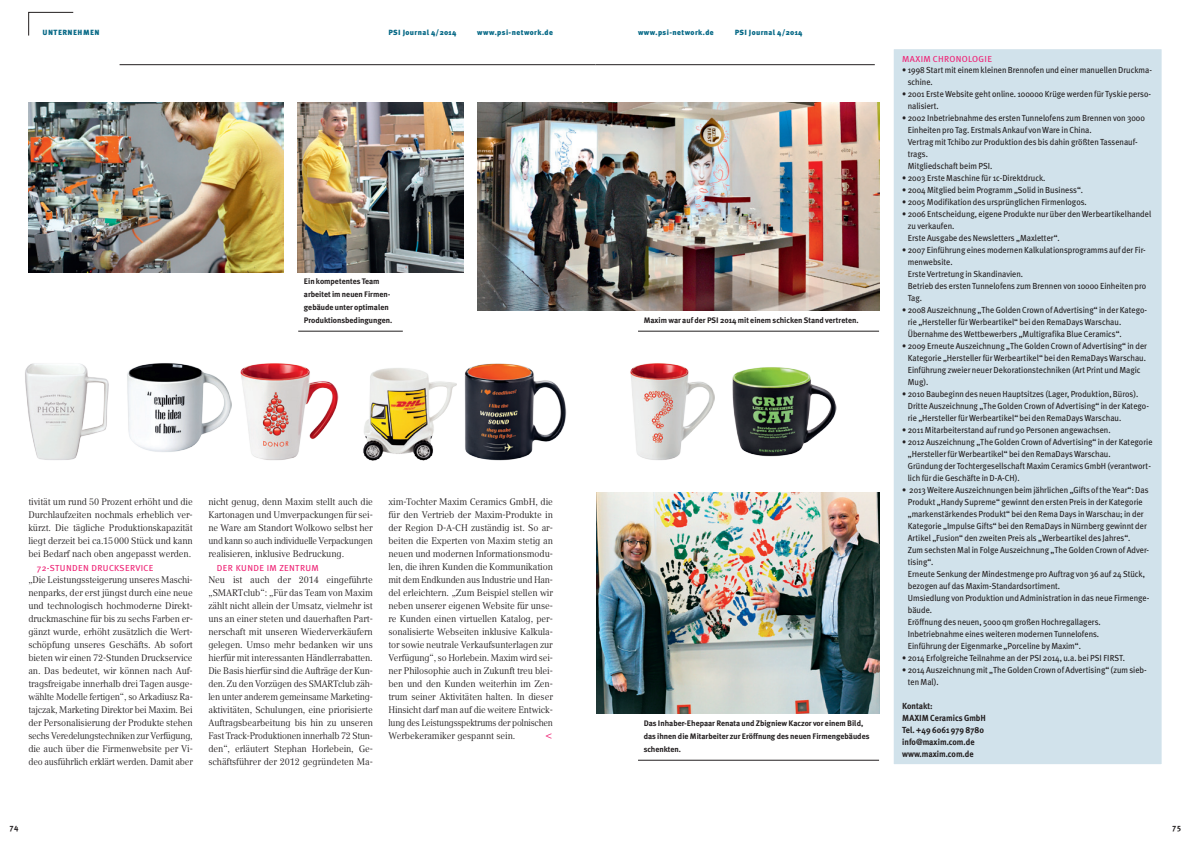
<style>
.page{position:relative;width:1191px;height:842px;background:#fff}
.page>*{position:absolute;margin:0;border:0;box-sizing:border-box;transform-origin:0 0}
.t1{font:italic 500 10px "Schneidler BT";color:#ee2174;scale:.96 1}
.t2{font:9.5px/13px "Compatil Text LT";letter-spacing:-.01em;color:#231f20;text-align:justify;scale:.96 1}
.t3{font:9.5px/13px "Compatil Text LT";letter-spacing:-.01em;color:#231f20;text-align:justify;scale:.95 1}
.t4{font:8.8px/12px "Meta Plus";color:#231f20;scale:.95 1}
.t5{font:700 8.8px/12px "Meta Plus";color:#231f20;scale:.95 1}
.t6{font:8.7px "Meta Plus";letter-spacing:.03em;color:#ee2174}
.t7{font:700 8px/13px "Meta Plus";color:#231f20}
.t8{font:900 7.5px "Meta Plus";letter-spacing:.06em;color:#086a87}
</style>
<div class="page">
<img style="left:298px;top:102px;width:165px;height:170px">
<hr style="left:595px;top:64px;width:279px;height:1px;background:#231f20">
<hr style="left:120px;top:64px;width:475px;height:1px;background:#231f20">
<svg style="left:28px;top:12px;width:46px;height:24px"></svg>
<div style="left:893px;top:49px;width:269px;height:716px;background:#d1e2eb"></div>
<div style="left:892px;top:48px;width:270px;height:717px;border:1px solid #fff"></div>
<img style="left:25px;top:363px;width:84px;height:97px">
<img style="left:127px;top:363px;width:104px;height:89px">
<img style="left:240px;top:363px;width:99px;height:97px">
<img style="left:363px;top:368px;width:93px;height:92px">
<img style="left:464px;top:363px;width:103px;height:97px">
<img style="left:630px;top:363px;width:84px;height:97px">
<img style="left:732px;top:367px;width:104px;height:89px">
<img style="left:29px;top:102px;width:254px;height:170px">
<img style="left:477px;top:102px;width:402px;height:208px">
<img style="left:596px;top:492px;width:283px;height:221px">
<hr style="left:638px;top:331px;width:241px;height:1px;background:#231f20">
<hr style="left:638px;top:760px;width:241px;height:1px;background:#231f20">
<hr style="left:298px;top:331px;width:105px;height:1px;background:#231f20">
<p class="t8" style="left:43px;top:28px;width:59px">Unternehmen</p>
<p class="t8" style="left:388px;top:28px;width:69px">PSI Journal 4/2014</p>
<p class="t8" style="left:477px;top:28px;width:77px">www.psi-network.de</p>
<p class="t8" style="left:638px;top:28px;width:77px">www.psi-network.de</p>
<p class="t8" style="left:734px;top:28px;width:69px">PSI Journal 4/2014</p>
<p class="t7" style="left:304px;top:275px;width:90px">Ein kompetentes Team arbeitet im neuen Firmen&shy;gebäude unter optimalen<br>Produktionsbedingungen.</p>
<p class="t2" style="left:28px;top:495px;width:173px">tivität um rund 50 Prozent erhöht und die Durchlaufzeiten nochmals erheblich ver&shy;kürzt. Die tägliche Produktionskapazität liegt derzeit bei ca.15000 Stück und kann bei Bedarf nach oben angepasst werden.</p>
<p class="t6" style="left:37px;top:563px;width:118px">72-Stunden D ruckservice</p>
<p class="t3" style="left:28px;top:573px;width:175px">„Die Leistungssteigerung unseres Maschi&shy;nenparks, der erst jüngst durch eine neue und technologisch hochmoderne Direkt&shy;druckmaschine für bis zu sechs Farben er&shy;gänzt wurde, erhöht zusätzlich die Wert&shy;schöpfung unseres Geschäfts. Ab sofort bieten wir einen 72-Stunden Druckservice an. Das bedeutet, wir können nach Auf&shy;tragsfreigabe innerhalb drei Tagen ausge&shy;wählte Modelle fertigen“, so Arkadiusz Ra&shy;tajczak, Marketing Direktor bei Maxim. Bei der Personalisierung der Produkte stehen sechs Veredelungstechniken zur Verfügung, die auch über die Firmenwebsite per Vi&shy;deo ausführlich erklärt werden. Damit aber</p>
<p class="t2" style="left:208px;top:495px;width:173px">nicht genug, denn Maxim stellt auch die Kartonagen und Umverpackungen für sei&shy;ne Ware am Standort Wolkowo selbst her und kann so auch individuelle Verpackungen realisieren, inklusive Bedruckung.</p>
<p class="t6" style="left:217px;top:563px;width:103px">Der Kunde im Zentrum</p>
<p class="t2" style="left:208px;top:573px;width:173px">Neu ist auch der 2014 eingeführte „SMARTclub“: „Für das Team von Maxim zählt nicht allein der Umsatz, vielmehr ist uns an einer steten und dauerhaften Part&shy;nerschaft mit unseren Wiederverkäufern gelegen. Umso mehr bedanken wir uns hierfür mit interessanten Händlerrabatten.<br>Die Basis hierfür sind die Aufträge der Kun&shy;den. Zu den Vorzügen des SMARTclub zäh&shy;len unter anderem gemeinsame Marketing&shy;aktivitäten, Schulungen, eine priorisierte Auftragsbearbeitung bis hin zu unseren Fast Track-Produktionen innerhalb 72 Stun&shy;den“, erläutert Stephan Horlebein, Ge&shy;schäftsführer der 2012 gegründeten Ma-</p>
<p class="t2" style="left:388px;top:495px;width:173px">xim-Tochter Maxim Ceramics GmbH, die für den Vertrieb der Maxim-Produkte in der Region D-A-CH zuständig ist. So ar&shy;beiten die Experten von Maxim stetig an neuen und modernen Informationsmodu&shy;len, die ihren Kunden die Kommunikation mit dem Endkunden aus Industrie und Han&shy;del erleichtern. „Zum Beispiel stellen wir neben unserer eigenen Website für unse&shy;re Kunden einen virtuellen Katalog, per&shy;sonalisierte Webseiten inklusive Kalkula&shy;tor sowie neutrale Verkaufsunterlagen zur Verfügung“, so Horlebein. Maxim wird sei&shy;ner Philosophie auch in Zukunft treu blei&shy;ben und den Kunden weiterhin im Zen&shy;trum seiner Aktivitäten halten. In dieser Hinsicht darf man auf die weitere Entwick&shy;lung des Leistungsspektrums der polnischen Werbekeramiker gespannt sein.</p>
<p class="t1" style="left:545px;top:729px;width:10px">&lt;</p>
<p class="t7" style="left:10px;top:821px;width:10px">74</p>
<p class="t7" style="left:643px;top:314px;width:216px">Maxim war auf der PSI 2014 mit einem schicken Stand vertreten.</p>
<p class="t7" style="left:643px;top:717px;width:227px">Das Inhaber-Ehepaar Renata und Zbigniew Kaczor vor einem Bild, das ihnen die Mitarbeiter zur Eröffnung des neuen Firmengebäudes schenkten.</p>
<p class="t6" style="left:902px;top:54px;width:91px">Maxim Chronologie</p>
<p class="t4" style="left:907px;top:64px;width:258px;text-indent:-6px">• 1998 Start mit einem kleinen Brennofen und einer manuellen Druckma&shy;schine.</p>
<p class="t4" style="left:907px;top:88px;width:258px;text-indent:-6px">• 2001 Erste Website geht online. 100000 Krüge werden für Tyskie perso&shy;nalisiert.</p>
<p class="t4" style="left:907px;top:112px;width:251px;text-indent:-6px">• 2002 I nbetriebnahme des ersten Tunnelofens zum Brennen von 3000<br>Einheiten pro Tag. Erstmals Ankauf von Ware in China.<br>Vertrag mit Tchibo zur Produktion des bis dahin größten Tassenauf&shy;trags.<br>Mitgliedschaft beim PSI .</p>
<p class="t4" style="left:902px;top:172px;width:152px">• 2003 Erste Maschine für 1c-Direktdruck.</p>
<p class="t4" style="left:902px;top:184px;width:192px">• 2004 Mitglied beim Programm „Solid in Business“.</p>
<p class="t4" style="left:902px;top:196px;width:196px">• 2005 Modifikation des ursprünglichen Firmenlogos.</p>
<p class="t4" style="left:907px;top:208px;width:258px;text-indent:-6px">• 2006 Entscheidung, eigene Produkte nur über den Werbeartikelhandel zu verkaufen.<br>Erste Ausgabe des N ewsletters „Maxletter“.</p>
<p class="t4" style="left:907px;top:244px;width:253px;text-indent:-6px">• 2007 Einführung eines modernen Kalkulationsprogramms auf der Fir&shy;menwebsite.<br>Erste Vertretung in Skandinavien.<br>Betrieb des ersten Tunnelofens zum Brennen von 10000 Einheiten pro Tag.</p>
<p class="t4" style="left:907px;top:304px;width:253px;text-indent:-6px">• 2008 Auszeichnung „The Golden Crown of Advertising“ in der Katego&shy;rie „H ersteller für Werbeartikel“ bei den RemaDays Warschau.<br>Übernahme des Wettbewerbers „Multigrafika Blue Ceramics“.</p>
<p class="t4" style="left:907px;top:340px;width:253px;text-indent:-6px">• 2009 Erneute Auszeichnung „The Golden Crown of Advertising“ in der Kategorie „H ersteller für Werbeartikel“ bei den RemaDays Warschau.<br>Einführung zweier neuer Dekorationstechniken (Art Print und Magic Mug).</p>
<p class="t4" style="left:907px;top:388px;width:255px;text-indent:-6px">• 2010 Baubeginn des neuen H auptsitzes (Lager, Produktion, Büros).<br>Dritte Auszeichnung „The Golden Crown of Advertising“ in der Katego&shy;rie „H ersteller für Werbeartikel“ bei den RemaDays Warschau.</p>
<p class="t4" style="left:902px;top:424px;width:221px">• 2011 Mitarbeiterstand auf rund 90 Personen angewachsen.</p>
<p class="t4" style="left:907px;top:436px;width:259px;text-indent:-6px">• 2012 Auszeichnung „The Golden Crown of Advertising“ in der Kategorie „H ersteller für Werbeartikel“ bei den RemaDays Warschau.<br>Gründung der Tochtergesellschaft Maxim Ceramics GmbH (verantwort&shy;lich für die Geschäfte in D-A-CH).</p>
<p class="t4" style="left:907px;top:484px;width:256px;text-indent:-6px">• 2013 Weitere Auszeichnungen beim jährlichen „Gifts of the Year“: Das Produkt „H andy Supreme“ gewinnt den ersten Preis in der Kategorie „markenstärkendes Produkt“ bei den Rema Days in Warschau; in der Kategorie „I mpulse Gifts“ bei den RemaDays in N ürnberg gewinnt der Artikel „Fusion“ den zweiten Preis als „Werbeartikel des Jahres“.<br>Zum sechsten Mal in Folge Auszeichnung „The Golden Crown of Adver&shy;tising“.<br>Erneute Senkung der Mindestmenge pro Auftrag von 36 auf 24 Stück, bezogen auf das Maxim-Standardsortiment.<br>U msiedlung von Produktion und Administration in das neue Firmenge&shy;bäude.<br>Eröffnung des neuen, 5000 qm großen H ochregallagers.<br>I nbetriebnahme eines weiteren modernen Tunnelofens.<br>Einführung der Eigenmarke „Porceline by Maxim“.</p>
<p class="t4" style="left:902px;top:652px;width:221px">• 2014 Erfolgreiche Teilnahme an der PSI 2014, u.a. bei PSI FIRST</p>
<p class="t4" style="left:1122px;top:652px;width:4px">.</p>
<p class="t4" style="left:908px;top:664px;width:253px;text-indent:-6px">• 2014 Auszeichnung mit „The Golden Crown of Advertising“ (zum sieb&shy;ten Mal).</p>
<p class="t5" style="left:902px;top:700px;width:90px">Kontakt:<br>MAXIM Ceramics GmbH<br>Tel. +49 6061 979 8780 info@maxim.com.de www.maxim.com.de</p>
<p class="t7" style="left:1172px;top:821px;width:10px">75</p>
</div>
